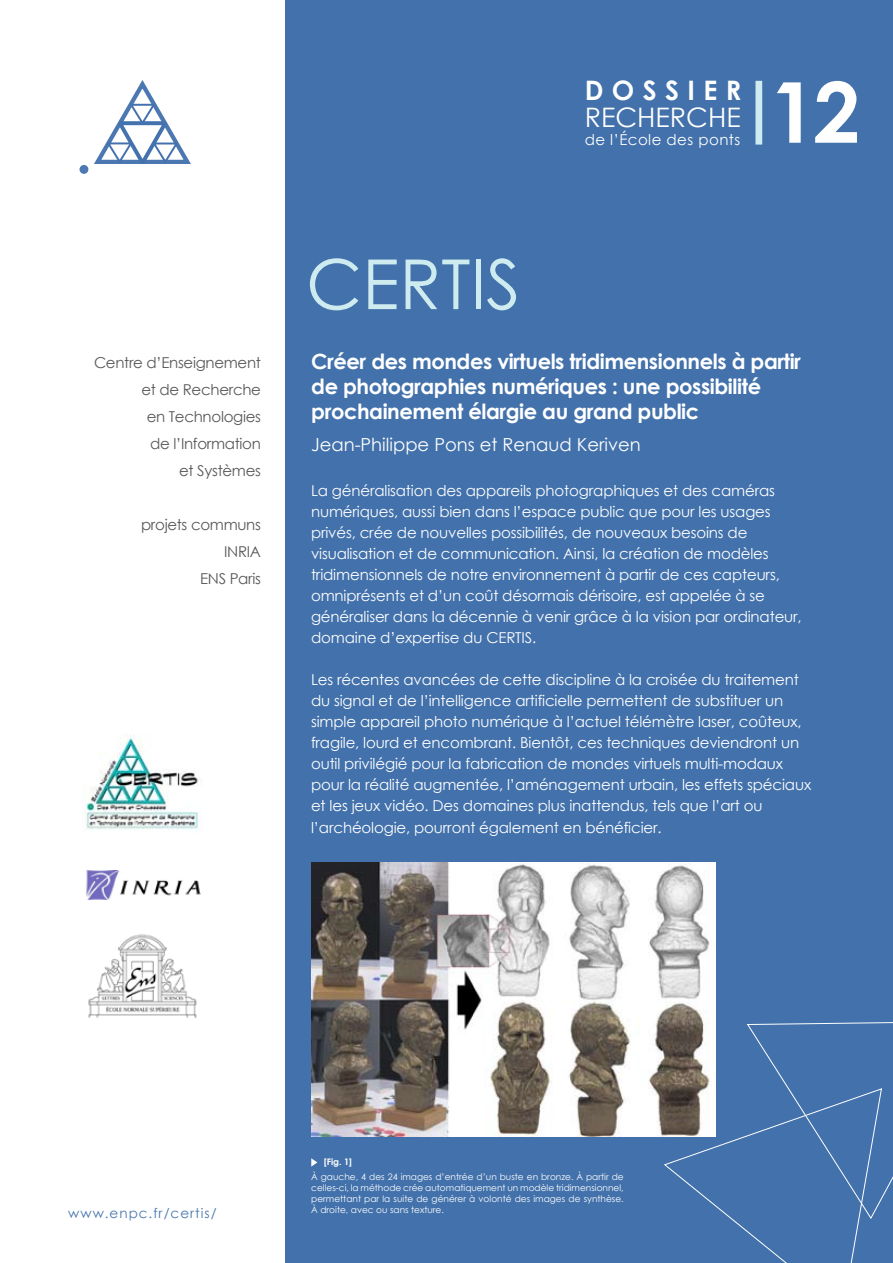
<style>
.page{position:relative;width:893px;height:1263px;background:#fff}
.page>*{position:absolute;margin:0;border:0;box-sizing:border-box;transform-origin:0 0}
.t1{font:700 84px "Century Gothic";color:#fff}
.t2{font:69px "Century Gothic";color:#ceebf0}
.t3{font:26.85px "Century Gothic";color:#fff}
.t4{font:700 26.85px "Century Gothic";letter-spacing:.31em;color:#fff}
.t5{font:700 21px/25.2px "Century Gothic";letter-spacing:-.02em;color:#fff}
.t6{font:18px "Century Gothic";color:#fff}
.t7{font:15px/21px "Century Gothic";letter-spacing:-.01em;color:#fff}
.t8{font:15px/27px "Century Gothic";letter-spacing:-.02em;color:#58585a;text-align:right}
.t9{font:15px "Century Gothic";letter-spacing:.03em;color:#fff}
.t10{font:13.5px "Century Gothic";letter-spacing:.075em;color:#4b78af}
.t11{font:9px/10.8px "Century Gothic";color:#fff;text-align:justify}
.t12{font:700 9px "Century Gothic";color:#fff}
</style>
<div class="page">
<hr style="left:0;top:0;width:1px;height:1263px;background:#4271ab">
<div style="left:285px;top:0;width:608px;height:1263px;background:#4271ab"></div>
<div style="left:755px;top:81px;width:7px;height:64px;background:#ceebf0"></div>
<svg style="left:79px;top:165px;width:9px;height:9px"></svg>
<svg style="left:85px;top:80px;width:106px;height:94px"></svg>
<svg style="left:664px;top:1022px;width:229px;height:241px"></svg>
<svg style="left:311px;top:1158px;width:6px;height:8px"></svg>
<img style="left:85px;top:734px;width:114px;height:98px">
<img style="left:88px;top:934px;width:109px;height:84px">
<img style="left:86px;top:870px;width:115px;height:29px">
<img style="left:311px;top:862px;width:405px;height:274px">
<p class="t8" style="left:94px;top:349px;width:168px">Centre d’Enseignement et de Recherche<br>en Technologies<br>de l’Information<br>et Systèmes</p>
<p class="t8" style="left:141px;top:511px;width:121px">projets communs<br>INRIA<br>ENS Paris</p>
<h2 class="t2" style="left:306px;top:236px;width:216px">CERTIS</h2>
<h3 class="t4" style="left:585px;top:70px;width:158px">DOSSIER</h3>
<h3 class="t3" style="left:585px;top:99px;width:158px">RECHERCHE</h3>
<p class="t9" style="left:585px;top:129px;width:157px">de l’École des ponts</p>
<h1 class="t1" style="left:770px;top:48px;width:92px">1 2</h1>
<h3 class="t5" style="left:311px;top:348px;width:491px">Créer des mondes virtuels tridimensionnels à partir de photographies numériques : une possibilité prochainement élargie au grand public</h3>
<p class="t6" style="left:311px;top:432px;width:331px">Jean-Philippe Pons et Renaud Keriven</p>
<p class="t7" style="left:311px;top:480px;width:492px">La généralisation des appareils photographiques et des caméras numériques, aussi bien dans l’espace public que pour les usages privés, crée de nouvelles possibilités, de nouveaux besoins de visualisation et de communication. Ainsi, la création de modèles tridimensionnels de notre environnement à partir de ces capteurs, omniprésents et d’un coût désormais dérisoire, est appelée à se généraliser dans la décennie à venir grâce à la vision par ordinateur, domaine d’expertise du CERTIS.</p>
<p class="t7" style="left:311px;top:669px;width:502px">Les récentes avancées de cette discipline à la croisée du traitement du signal et de l’intelligence artificielle permettent de substituer un simple appareil photo numérique à l’actuel télémètre laser, coûteux, fragile, lourd et encombrant. Bientôt, ces techniques deviendront un outil privilégié pour la fabrication de mondes virtuels multi-modaux pour la réalité augmentée, l’aménagement urbain, les effets spéciaux et les jeux vidéo. Des domaines plus inattendus, tels que l’art ou</p>
<p class="t7" style="left:311px;top:817px;width:352px">l’archéologie, pourront également en bénéficier.</p>
<p class="t10" style="left:68px;top:1204px;width:150px">www.enpc.fr/certis/</p>
<p class="t12" style="left:324px;top:1155px;width:30px">[Fig. 1]</p>
<p class="t11" style="left:311px;top:1171px;width:314px">À gauche, 4 des 24 images d’entrée d’un buste en bronze. À partir de celles-ci, la méthode crée automatiquement un modèle tridimensionnel, permettant par la suite de générer à volonté des images de synthèse.<br>À droite, avec ou sans texture.</p>
</div>
